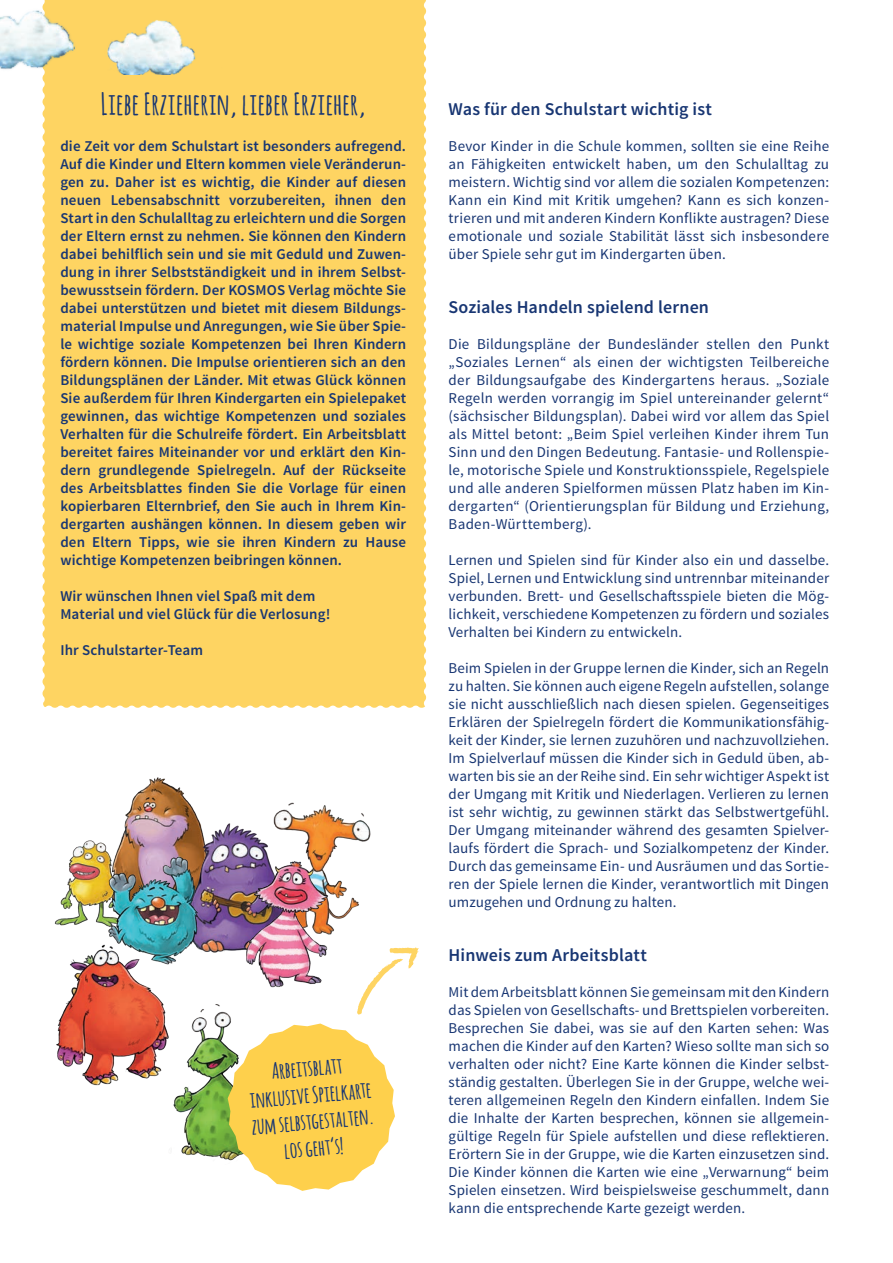
<style>
.page{position:relative;width:893px;height:1263px;background:#fff}
.page>*{position:absolute;margin:0;border:0;box-sizing:border-box;transform-origin:0 0}
.t1{font:700 30px "Amatic";letter-spacing:.03em;color:#183673}
.t2{font:700 22.2px/26.5px "Amatic";color:#183673;text-align:center}
.t3{font:600 18px "Source Sans Pro";letter-spacing:.005em;color:#183673}
.t4{font:15px/18px "Source Sans Pro";letter-spacing:.01em;color:#183673;text-align:justify}
.t5{font:600 15px/18px "Source Sans Pro";letter-spacing:.01em;color:#183673;text-align:justify}
</style>
<div class="page">
<img style="left:132px;top:777px;width:37px;height:23px">
<img style="left:298px;top:805px;width:73px;height:47px">
<img style="left:149px;top:785px;width:149px;height:166px">
<img style="left:238px;top:852px;width:123px;height:163px">
<img style="left:54px;top:800px;width:106px;height:126px">
<img style="left:64px;top:848px;width:170px;height:105px">
<img style="left:56px;top:935px;width:142px;height:151px">
<img style="left:131px;top:983px;width:170px;height:177px">
<div style="left:43px;top:0;width:383px;height:708px;background:#fed462"></div>
<svg style="left:357px;top:947px;width:62px;height:67px"></svg>
<svg style="left:228px;top:1023px;width:167px;height:168px"></svg>
<img style="left:102px;top:18px;width:178px;height:56px">
<img style="left:0;top:0;width:91px;height:81px">
<h1 class="t1" style="left:101px;top:82px;width:266px">Liebe Erzieherin, lieber Erzieher,</h1>
<p class="t5" style="left:60px;top:137px;width:347px">die Zeit vor dem Schulstart ist besonders aufregend.<br>Auf die Kinder und Eltern kommen viele Veränderun&shy;gen zu. Daher ist es wichtig, die Kinder auf diesen neuen Lebensabschnitt vorzubereiten, ihnen den Start in den Schulalltag zu erleichtern und die Sorgen der Eltern ernst zu nehmen. Sie können den Kindern dabei behilflich sein und sie mit Geduld und Zuwen&shy;dung in ihrer Selbstständigkeit und in ihrem Selbst&shy;bewusstsein fördern. Der KOSMOS Verlag möchte Sie dabei unterstützen und bietet mit diesem Bildungs&shy;material Impulse und Anregungen, wie Sie über Spie&shy;le wichtige soziale Kompetenzen bei Ihren Kindern fördern können. Die Impulse orientieren sich an den Bildungsplänen der Länder. Mit etwas Glück können Sie außerdem für Ihren Kindergarten ein Spielepaket gewinnen, das wichtige Kompetenzen und soziales Verhalten für die Schulreife fördert. Ein Arbeitsblatt bereitet faires Miteinander vor und erklärt den Kin&shy;dern grundlegende Spielregeln. Auf der Rückseite des Arbeitsblattes finden Sie die Vorlage für einen kopierbaren Elternbrief, den Sie auch in Ihrem Kin&shy;dergarten aushängen können. In diesem geben wir den Eltern Tipps, wie sie ihren Kindern zu Hause wichtige Kompetenzen beibringen können.</p>
<p class="t5" style="left:60px;top:587px;width:272px">Wir wünschen Ihnen viel Spaß mit dem<br>Material und viel Glück für die Verlosung!</p>
<p class="t5" style="left:60px;top:641px;width:144px">Ihr Schulstarter-Team</p>
<h2 class="t2" style="left:246px;top:1059px;width:124px;rotate:-5deg">Arbeitsblatt inklusive Spielkarte zum selbstgestalten. los geht‘s!</h2>
<p class="t3" style="left:449px;top:97px;width:265px">Was für den Schulstart wichtig ist</p>
<p class="t4" style="left:449px;top:137px;width:382px">Bevor Kinder in die Schule kommen, sollten sie eine Reihe an Fähigkeiten entwickelt haben, um den Schulalltag zu meistern. Wichtig sind vor allem die sozialen Kompetenzen:<br>Kann ein Kind mit Kritik umgehen? Kann es sich konzen&shy;trieren und mit anderen Kindern Konflikte austragen? Diese emotionale und soziale Stabilität lässt sich insbesondere über Spiele sehr gut im Kindergarten üben.</p>
<p class="t3" style="left:449px;top:295px;width:262px">Soziales Handeln spielend lernen</p>
<p class="t4" style="left:449px;top:335px;width:382px">Die Bildungspläne der Bundesländer stellen den Punkt „Soziales Lernen“ als einen der wichtigsten Teilbereiche der Bildungsaufgabe des Kindergartens heraus. „Soziale Regeln werden vorrangig im Spiel untereinander gelernt“ (sächsischer Bildungsplan). Dabei wird vor allem das Spiel als Mittel betont: „Beim Spiel verleihen Kinder ihrem Tun Sinn und den Dingen Bedeutung. Fantasie- und Rollenspie&shy;le, motorische Spiele und Konstruktionsspiele, Regelspiele und alle anderen Spielformen müssen Platz haben im Kin&shy;dergarten“ (Orientierungsplan für Bildung und Erziehung, Baden-Württemberg).</p>
<p class="t4" style="left:449px;top:551px;width:382px">Lernen und Spielen sind für Kinder also ein und dasselbe.<br>Spiel, Lernen und Entwicklung sind untrennbar miteinander verbunden. Brett- und Gesellschaftsspiele bieten die Mög&shy;lichkeit, verschiedene Kompetenzen zu fördern und soziales Verhalten bei Kindern zu entwickeln.</p>
<p class="t4" style="left:449px;top:659px;width:382px">Beim Spielen in der Gruppe lernen die Kinder, sich an Regeln zu halten. Sie können auch eigene Regeln aufstellen, solange sie nicht ausschließlich nach diesen spielen. Gegenseitiges Erklären der Spielregeln fördert die Kommunikationsfähig&shy;keit der Kinder, sie lernen zuzuhören und nachzuvollziehen.<br>Im Spielverlauf müssen die Kinder sich in Geduld üben, ab&shy;warten bis sie an der Reihe sind. Ein sehr wichtiger Aspekt ist der Umgang mit Kritik und Niederlagen. Verlieren zu lernen ist sehr wichtig, zu gewinnen stärkt das Selbstwertgefühl.<br>Der Umgang miteinander während des gesamten Spielver&shy;laufs fördert die Sprach- und Sozialkompetenz der Kinder.<br>Durch das gemeinsame Ein- und Ausräumen und das Sortie&shy;ren der Spiele lernen die Kinder, verantwortlich mit Dingen umzugehen und Ordnung zu halten.</p>
<p class="t3" style="left:449px;top:943px;width:200px">Hinweis zum Arbeitsblatt</p>
<p class="t4" style="left:449px;top:983px;width:382px">Mit dem Arbeitsblatt können Sie gemeinsam mit den Kindern das Spielen von Gesellschafts- und Brettspielen vorbereiten.<br>Besprechen Sie dabei, was sie auf den Karten sehen: Was machen die Kinder auf den Karten? Wieso sollte man sich so verhalten oder nicht? Eine Karte können die Kinder selbst&shy;ständig gestalten. Überlegen Sie in der Gruppe, welche wei&shy;teren allgemeinen Regeln den Kindern einfallen. Indem Sie die Inhalte der Karten besprechen, können sie allgemein&shy;gültige Regeln für Spiele aufstellen und diese reflektieren.<br>Erörtern Sie in der Gruppe, wie die Karten einzusetzen sind.<br>Die Kinder können die Karten wie eine „Verwarnung“ beim Spielen einsetzen. Wird beispielsweise geschummelt, dann kann die entsprechende Karte gezeigt werden.</p>
</div>
